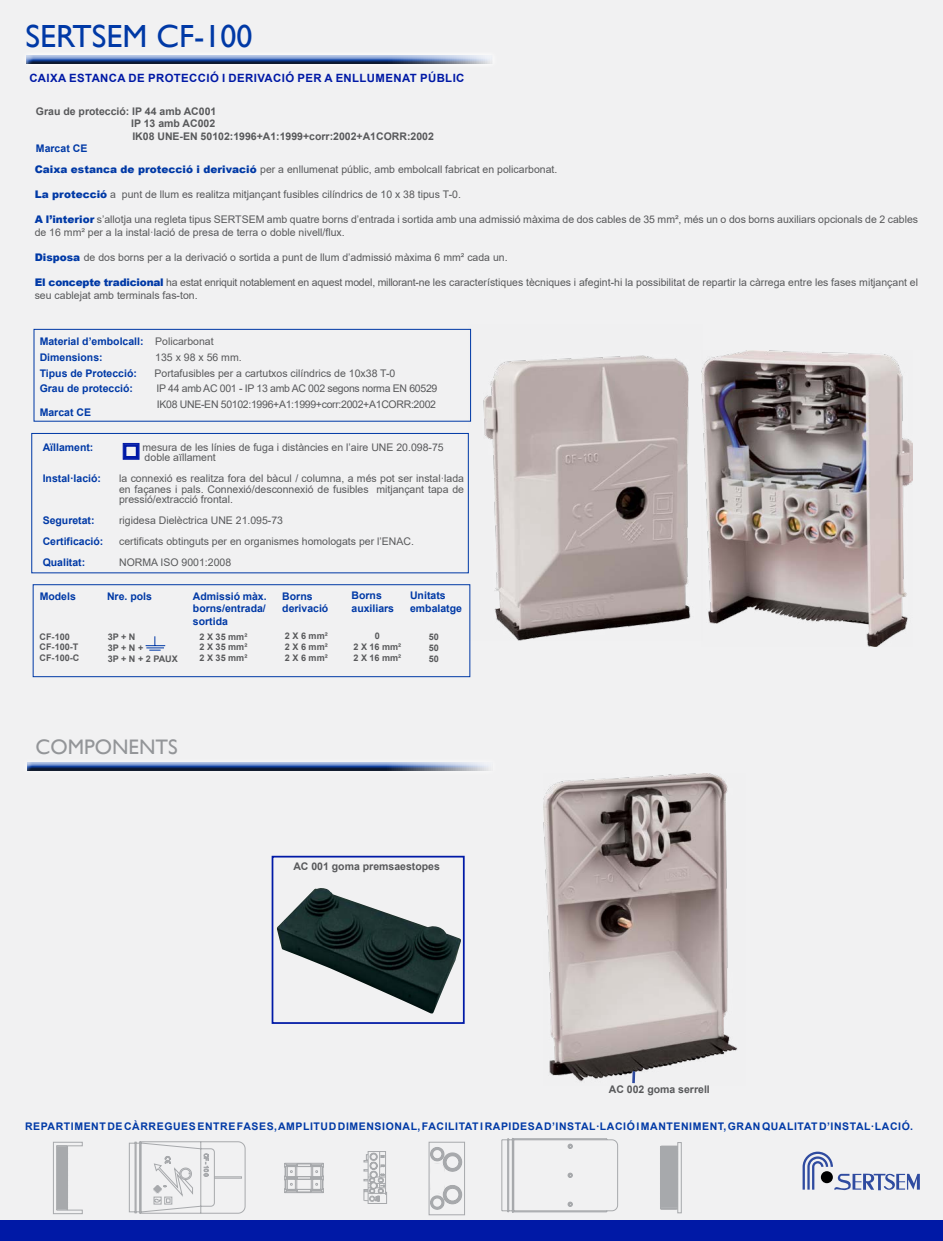
<style>
.page{position:relative;width:943px;height:1241px;background:#fff}
.page>*{position:absolute;margin:0;border:0;box-sizing:border-box;transform-origin:0 0}
.t1{font:31.94px "Gill Sans";color:#0039a6}
.t2{font:21px "Gill Sans";color:#939598}
.t3{font:700 11.38px "Arial";letter-spacing:.035em;color:#0019a6}
.t4{font:10.5px/10.5px "Arial";color:#58595b}
.t5{font:700 10.5px/12.6px "Arial";letter-spacing:.055em;color:#0039a6}
.t6{font:700 10.5px/12.2px "Arial";color:#58595b;text-align:justify}
.t7{font:10.5px/15.8px "Arial";letter-spacing:-.03em;color:#58595b}
.t8{font:700 10.5px/21px "Arial";color:#0039a6}
.t9{font:700 9.1px/10.8px "Arial";color:#58595b;text-align:justify}
.s1{font-weight:900;color:#0039a6}
.s2{font-weight:400;color:#58595b}
</style>
<div class="page">
<div style="left:0;top:0;width:943px;height:1240px;background:#f1f1f2"></div>
<svg style="left:802px;top:1151px;width:117px;height:38px"></svg>
<div style="left:0;top:1220px;width:943px;height:20px;background:#0019a6"></div>
<svg style="left:53px;top:1141px;width:30px;height:73px"></svg>
<svg style="left:128px;top:1141px;width:118px;height:73px"></svg>
<svg style="left:284px;top:1162px;width:40px;height:31px"></svg>
<svg style="left:363px;top:1151px;width:24px;height:53px"></svg>
<div style="left:428px;top:1141px;width:37px;height:73px;border:1px solid #a7a9ac"></div>
<svg style="left:501px;top:1138px;width:117px;height:75px"></svg>
<svg style="left:660px;top:1142px;width:22px;height:71px"></svg>
<svg style="left:430px;top:1147px;width:32px;height:62px"></svg>
<div style="left:271px;top:855px;width:193px;height:168px;border:2px solid #0019a6"></div>
<div style="left:33px;top:329px;width:438px;height:92px;border:1px solid #0039a6"></div>
<img style="left:469px;top:328px;width:233px;height:312px">
<img style="left:702px;top:350px;width:210px;height:296px">
<img style="left:277px;top:888px;width:184px;height:125px">
<div style="left:24px;top:51px;width:476px;height:13px;background:#000;opacity:.75"></div>
<div style="left:21px;top:756px;width:477px;height:20px;background:#fff;opacity:.75"></div>
<div style="left:19px;top:754px;width:480px;height:16px;background:#f1f1f2"></div>
<div style="left:23px;top:757px;width:476px;height:13px;background:#000;opacity:.75"></div>
<svg style="left:122px;top:442px;width:18px;height:18px"></svg>
<div style="left:123px;top:443px;width:16px;height:16px;border:1px solid #0019a6"></div>
<div style="left:125px;top:445px;width:12px;height:12px;border:1px solid #0019a6"></div>
<div style="left:31px;top:433px;width:438px;height:140px;border:1px solid #0039a6"></div>
<div style="left:33px;top:584px;width:437px;height:93px;border:1px solid #0039a6"></div>
<svg style="left:146px;top:636px;width:19px;height:14px"></svg>
<img style="left:543px;top:773px;width:195px;height:311px">
<h1 class="t1" style="left:25px;top:18px;width:228px">SERTSEM CF-100</h1>
<p class="t3" style="left:29px;top:70px;width:434px">Caixa estanca de protecció i derivació per A enllumenat públic</p>
<p class="t6" style="left:131px;top:105px;width:87px;text-indent:-95px">Grau de protecció: IP 44 amb AC001<br>IP 13 amb AC002<br>IK08 UNE</p>
<p class="t6" style="left:180px;top:130px;width:213px">-EN 50102:1996+A1:1999+corr:2002+A1CORR</p>
<p class="t6" style="left:407px;top:130px;width:28px">:2002</p>
<p class="t5" style="left:36px;top:142px;width:52px">Marcat CE</p>
<p class="t4" style="left:35px;top:164px;width:524px"><span class="s1">Caixa estanca de protecció i derivació</span> per a enllumenat públic, amb embolcall fabricat en policarbonat.</p>
<p class="t4" style="left:35px;top:189px;width:428px"><span class="s1">La protecció</span> a punt de llum es realitza mitjançant fusibles cilíndrics de 10 x 38 tipus T-0.</p>
<p class="t4" style="left:35px;top:213px;width:885px;line-height:12.6px"><span class="s1">A l’interior</span> s’allotja una regleta tipus SERTSEM amb quatre borns d’entrada i sortida amb una admissió màxima de dos cables de 35 mm², més un o dos borns auxiliars opcionals de 2 cables de 16 mm² per a la instal·lació de presa de terra o doble nivell/flux.</p>
<p class="t4" style="left:35px;top:252px;width:474px"><span class="s1">Disposa</span> de dos borns per a la derivació o sortida a punt de llum d’admissió màxima 6 mm² cada un.</p>
<p class="t4" style="left:35px;top:276px;width:884px;line-height:12.6px"><span class="s1">El concepte tradicional</span> ha estat enriquit notablement en aquest model, millorant-ne les característiques tècniques i afegint-hi la possibilitat de repartir la càrrega entre les fases mitjançant el seu cablejat amb terminals fas-ton.</p>
<p class="t8" style="left:40px;top:334px;width:175px;line-height:15.8px">Material d’embolcall: <span class="s2">Policarbonat<br></span>Dimensions:</p>
<p class="t4" style="left:155px;top:352px;width:88px">135 x 98 x 56 mm.</p>
<p class="t5" style="left:40px;top:367px;width:99px">Tipus de Protecció:</p>
<p class="t4" style="left:154px;top:367px;width:242px">Portafusibles per a cartutxos cilíndrics de 10x38 T-0</p>
<p class="t5" style="left:40px;top:382px;width:95px">Grau de protecció:</p>
<p class="t7" style="left:156px;top:381px;width:282px">IP 44 amb AC 001 - IP 13 amb AC 002 segons norma EN 60529<br>IK08 UNE-EN 50102:1996+A1:1999+corr:2002+A1CORR:2002</p>
<p class="t5" style="left:40px;top:406px;width:52px">Marcat CE</p>
<p class="t5" style="left:43px;top:441px;width:52px">Aïllament:</p>
<p class="t5" style="left:43px;top:472px;width:60px">Instal·lació:</p>
<p class="t8" style="left:43px;top:510px;width:62px">Seguretat:<br>Certificació:<br>Qualitat:</p>
<p class="t5" style="left:40px;top:589px;width:38px">Models</p>
<p class="t5" style="left:107px;top:589px;width:46px">Nre. pols</p>
<p class="t5" style="left:193px;top:589px;width:75px;text-align:justify">Admissió màx. borns/entrada/ sortida</p>
<p class="t5" style="left:282px;top:589px;width:48px">Borns derivació</p>
<p class="t5" style="left:351px;top:589px;width:44px">Borns auxiliars</p>
<p class="t5" style="left:410px;top:589px;width:53px">Unitats embalatge</p>
<p class="t4" style="left:142px;top:441px;width:303px">mesura de les línies de fuga i distàncies en l’aire UNE 20.098-75 doble aïllament</p>
<p class="t4" style="left:119px;top:473px;width:346px;text-align:justify">la connexió es realitza fora del bàcul / columna, a més pot ser instal·lada en façanes i pals. Connexió/desconnexió de fusibles mitjançant tapa de pressió/extracció frontal.</p>
<p class="t4" style="left:119px;top:510px;width:296px;line-height:21px">rigidesa Dielèctrica UNE 21.095-73<br>certificats obtinguts per en organismes homologats per l’ENAC.<br>NORMA ISO 9001:2008</p>
<p class="t9" style="left:40px;top:631px;width:41px;text-align:left">CF-100<br>CF-100-T<br>CF-100-C</p>
<p class="t9" style="left:108px;top:631px;width:65px;text-align:left">3P + N<br>3P + N +<br>3P + N + 2 PAUX</p>
<p class="t9" style="left:199px;top:631px;width:49px">2 X 35 mm²<br>2 X 35 mm²<br>2 X 35 mm²</p>
<p class="t9" style="left:285px;top:630px;width:44px">2 X 6 mm²<br>2 X 6 mm²<br>2 X 6 mm²</p>
<p class="t9" style="left:353px;top:630px;width:49px;text-align:center">0<br>2 X 16 mm²<br>2 X 16 mm²</p>
<p class="t9" style="left:429px;top:631px;width:12px">50<br>50<br>50</p>
<h2 class="t2" style="left:36px;top:735px;width:144px">COMPONENTS</h2>
<p class="t6" style="left:293px;top:860px;width:148px">AC 001 goma premsaestopes</p>
<p class="t6" style="left:609px;top:1082px;width:102px">AC 002 goma serrell</p>
<p class="t5" style="left:25px;top:1120px;width:889px">Repartiment de càrreg ues entre fases, amplitud dimensional, Facilitat i rapidesa d’instal·lació i manteniment, Gran qualitat d’instal·lació.</p>
</div>
